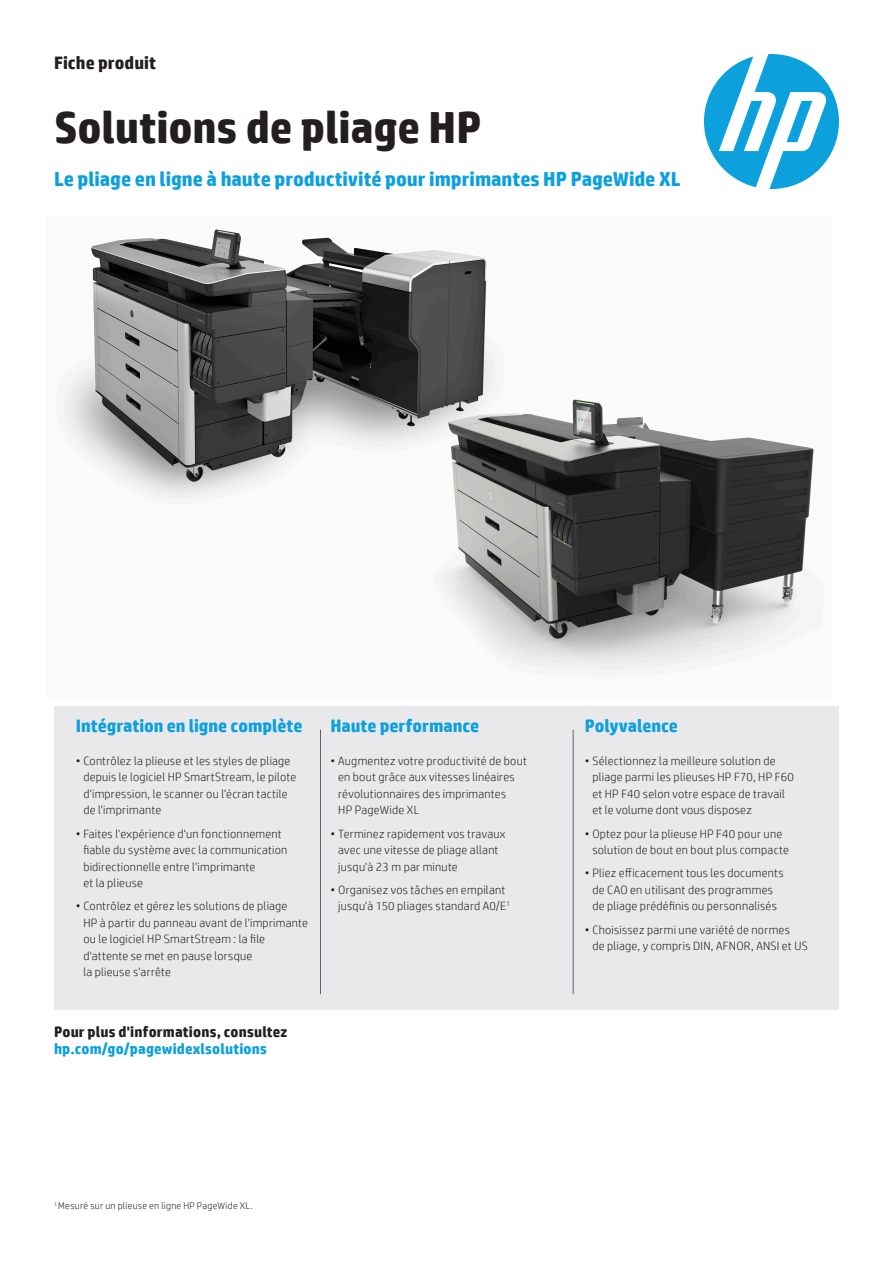
<style>
.page{position:relative;width:893px;height:1263px;background:#fff}
.page>*{position:absolute;margin:0;border:0;box-sizing:border-box;transform-origin:0 0}
.Cover_headline_30_32{font:700 45px "HP Simplified";letter-spacing:-.005em;color:#231f20}
.Cover_subhead_14_16{font:700 20.25px "HP Simplified";letter-spacing:-.005em;color:#0ca0dd}
.Subhead_14_16_bold_b{font:700 18px "HP Simplified";letter-spacing:-.005em;color:#0ca0dd}
.Document_type_for_12{font:700 18px "HP Simplified";letter-spacing:.005em;color:#231f20}
.Call_to_action_10_11{font:700 15px "HP Simplified";letter-spacing:.01em;color:#231f20}
.Call_to_action_10_11-2{font:700 15px "HP Simplified";letter-spacing:.01em;color:#0ca0dd}
.t1{font:300 12px/16.5px "HP Simplified";letter-spacing:.02em;color:#231f20}
.Footnotes{font:300 9.75px "HP Simplified";letter-spacing:.03em;color:#231f20}
</style>
<div class="page">
<svg style="left:704px;top:54px;width:135px;height:135px"></svg>
<img style="left:63px;top:229px;width:751px;height:441px">
<div style="left:54px;top:706px;width:785px;height:304px;background:#e6e7e9"></div>
<hr style="left:320px;top:730px;width:1px;height:264px;background:#5f6368">
<hr style="left:573px;top:730px;width:1px;height:264px;background:#5f6368">
<p class="Document_type_for_12" style="left:54px;top:51px;width:104px">Fiche produit</p>
<p class="Cover_headline_30_32" style="left:54px;top:98px;width:429px">Solutions de pliage HP</p>
<p class="Cover_subhead_14_16" style="left:54px;top:166px;width:628px">Le pliage en ligne à haute productivité pour imprimantes HP PageWide XL</p>
<p class="Subhead_14_16_bold_b" style="left:76px;top:714px;width:228px">Intégration en ligne complète</p>
<p class="t1" style="left:83px;top:752px;width:214px;text-indent:-8px">• Contrôlez la plieuse et les styles de pliage depuis le logiciel HP SmartStream, le pilote d'impression, le scanner ou l'écran tactile de l'imprimante</p>
<p class="t1" style="left:83px;top:825px;width:205px;text-indent:-8px">• Faites l'expérience d'un fonctionnement fiable du système avec la communication bidirectionnelle entre l'imprimante<br>et la plieuse</p>
<p class="t1" style="left:83px;top:897px;width:226px;text-indent:-8px">• Contrôlez et gérez les solutions de pliage<br>HP à partir du panneau avant de l'imprimante ou le logiciel HP SmartStream : la file d'attente se met en pause lorsque<br>la plieuse s'arrête</p>
<p class="Call_to_action_10_11" style="left:54px;top:1022px;width:235px">Pour plus d'informations, consultez</p>
<p class="Call_to_action_10_11-2" style="left:54px;top:1039px;width:214px">hp.com/go/pagewidexlsolutions</p>
<p class="Subhead_14_16_bold_b" style="left:331px;top:714px;width:150px">Haute performance</p>
<p class="t1" style="left:338px;top:752px;width:190px;text-indent:-8px">• Augmentez votre productivité de bout en bout grâce aux vitesses linéaires révolutionnaires des imprimantes<br>HP PageWide XL</p>
<p class="t1" style="left:338px;top:825px;width:169px;text-indent:-8px">• Terminez rapidement vos travaux avec une vitesse de pliage allant jusqu'à 23 m par minute</p>
<p class="t1" style="left:338px;top:881px;width:173px;text-indent:-8px">• Organisez vos tâches en empilant jusqu'à 150 pliages standard A0/E<sup>1</sup></p>
<p class="Footnotes" style="left:54px;top:1199px;width:200px"><sup>1</sup> Mesuré sur un plieuse en ligne HP PageWide XL.</p>
<p class="Subhead_14_16_bold_b" style="left:585px;top:714px;width:95px">Polyvalence</p>
<p class="t1" style="left:592px;top:752px;width:203px;text-indent:-8px">• Sélectionnez la meilleure solution de pliage parmi les plieuses HP F70, HP F60 et HP F40 selon votre espace de travail et le volume dont vous disposez</p>
<p class="t1" style="left:592px;top:825px;width:198px;text-indent:-8px">• Optez pour la plieuse HP F40 pour une solution de bout en bout plus compacte</p>
<p class="t1" style="left:585px;top:864px;width:200px;text-align:center">• Pliez efficacement tous les documents de CAO en utilisant des programmes<br>de pliage prédéfinis ou personnalisés</p>
<p class="t1" style="left:592px;top:921px;width:217px;text-indent:-8px">• Choisissez parmi une variété de normes<br>de pliage, y compris DIN, AFNOR, ANSI et US</p>
</div>
